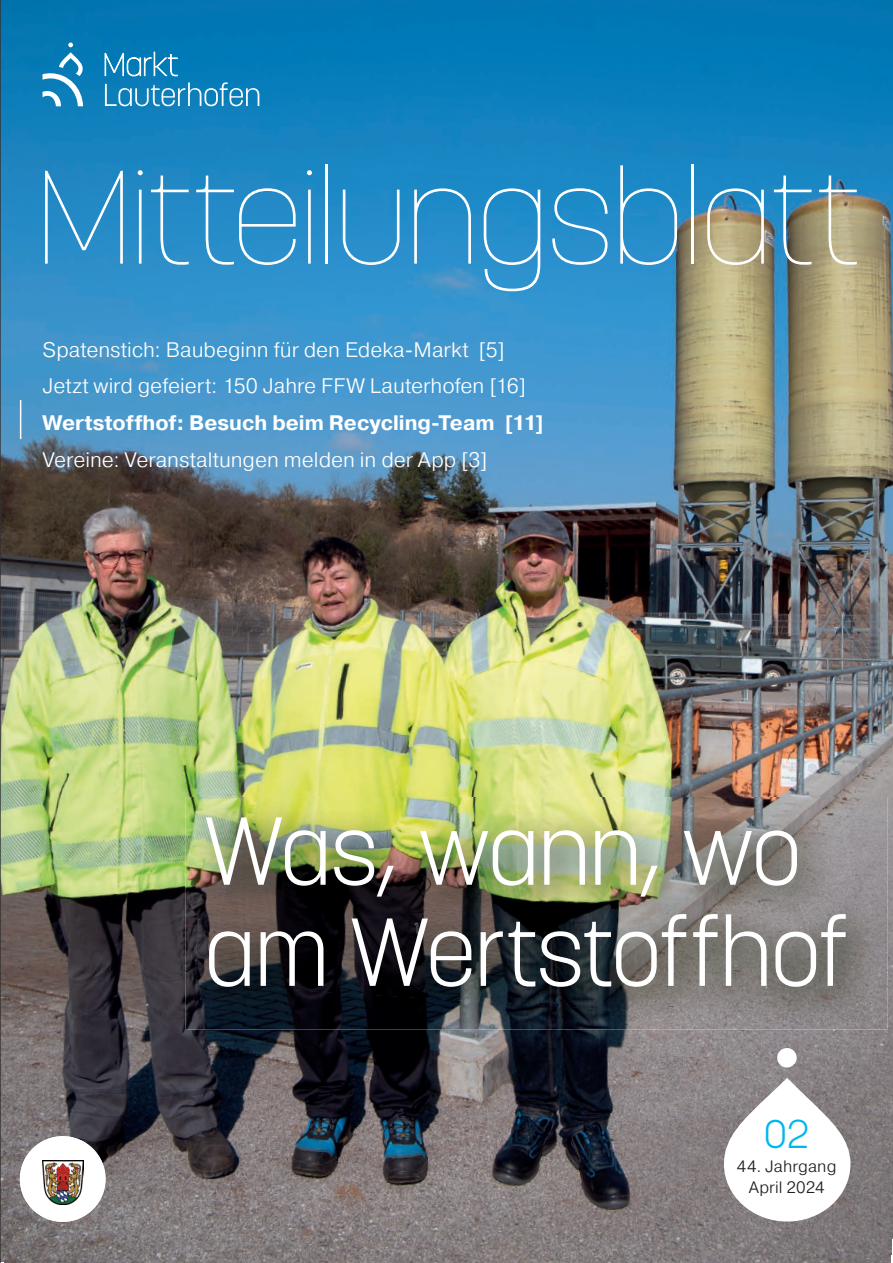
<style>
.page{position:relative;width:893px;height:1263px;background:#fff}
.page>*{position:absolute;margin:0;border:0;box-sizing:border-box;transform-origin:0 0}
.t1{font:100 131.7px "Korolev";letter-spacing:-.02em;color:#fff}
.t2{font:300 95.55px/101.1px "Korolev";letter-spacing:-.02em;color:#fff}
.t3{font:300 39.75px "Korolev";color:#00b6ef}
.t4{font:300 21px/36.8px "Pragmatica";color:#fff}
.t5{font:700 21px "Pragmatica";color:#fff}
.t6{font:300 16.5px/21px "Pragmatica";letter-spacing:.005em;color:#231f20;text-align:center}
</style>
<div class="page">
<img style="left:0;top:0;width:893px;height:1263px">
<svg style="left:716px;top:1067px;width:142px;height:162px"></svg>
<div style="left:777px;top:1048px;width:20px;height:19px;background:#fff;border-radius:50%"></div>
<hr style="left:20px;top:400px;width:1px;height:39px;background:#fff">
<svg style="left:105px;top:82px;width:154px;height:24px;background:#3d98c8"></svg>
<svg style="left:105px;top:52px;width:73px;height:24px"></svg>
<svg style="left:43px;top:43px;width:40px;height:63px"></svg>
<img style="left:185px;top:797px;width:295px;height:186px">
<img style="left:480px;top:797px;width:305px;height:186px">
<img style="left:785px;top:797px;width:103px;height:232px">
<img style="left:185px;top:983px;width:601px;height:46px">
<div style="left:20px;top:1136px;width:86px;height:86px;background:#fff;border-radius:50%"></div>
<img style="left:43px;top:1160px;width:41px;height:44px">
<h1 class="t1" style="left:34px;top:133px;width:828px">Mitteilungsblatt</h1>
<p class="t4" style="left:43px;top:331px;width:485px">Spatenstich: Baubeginn für den Edeka-Markt [5]<br>Jetzt wird gefeiert: 150 Jahre FFW Lauterhofen [16]</p>
<p class="t5" style="left:43px;top:409px;width:503px">Wertstoffhof: Besuch beim Recycling-Team [11]</p>
<p class="t4" style="left:43px;top:441px;width:447px">Vereine: Veranstaltungen melden in der App [3]</p>
<h2 class="t2" style="left:204px;top:800px;width:647px">Was, wann, wo am Wertstoffhof</h2>
<h3 class="t3" style="left:764px;top:1109px;width:47px">02</h3>
<p class="t6" style="left:737px;top:1155px;width:101px">44. Jahrgang<br>April 2024</p>
</div>
